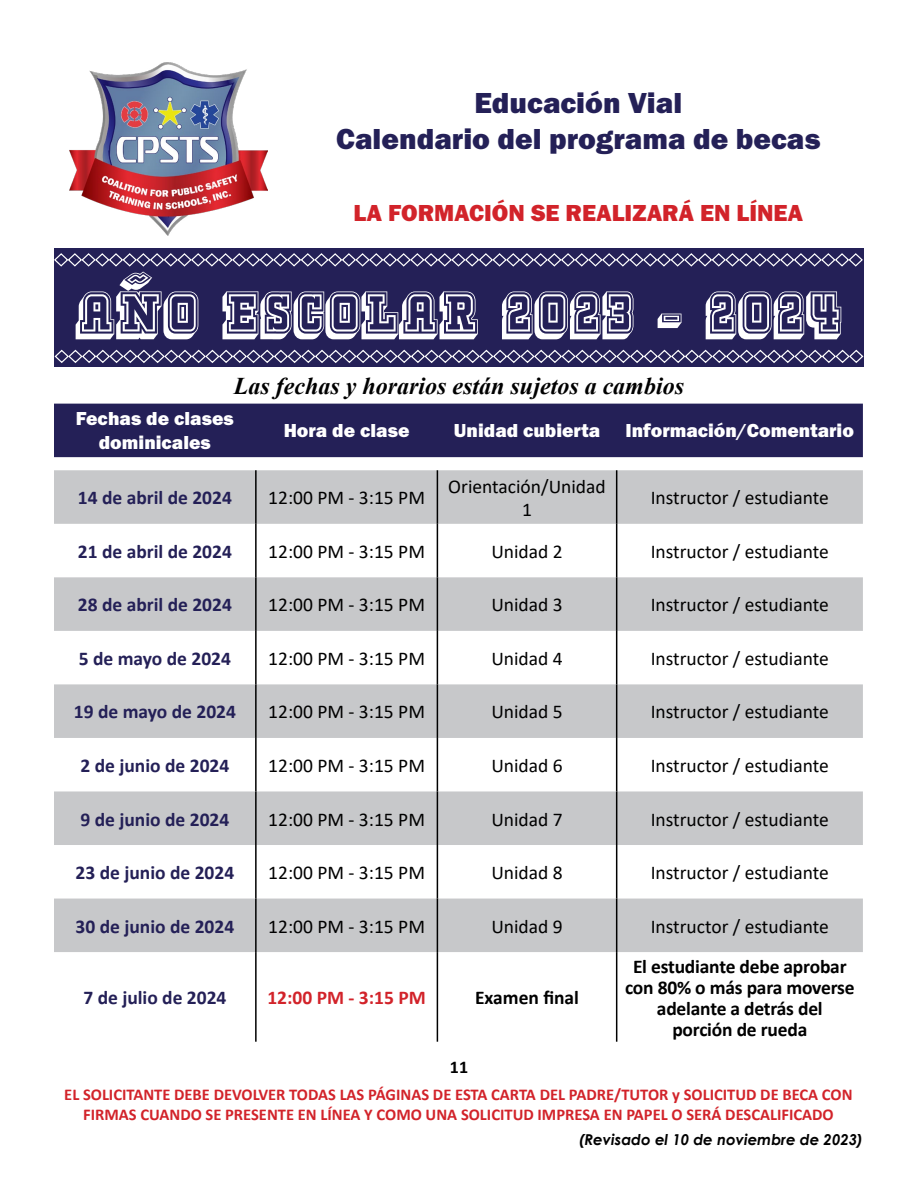
<style>
.page{position:relative;width:918px;height:1188px;background:#fff}
.page>*{position:absolute;margin:0;border:0;box-sizing:border-box;transform-origin:0 0}
.t1{font:64.5px "Kegger Collegiate";color:#fff}
.t2{font:30px/36px "Franklin Gothic URW Hea";color:#242057;text-align:center}
.t3{font:italic 700 24px "Times New Roman";color:#000}
.t4{font:24px "Franklin Gothic URW Hea";color:#d2232a}
.t5{font:19.5px/23.4px "Calibri";color:#000;text-align:center}
.t6{font:700 19.5px "Calibri";color:#242057}
.t7{font:700 19.5px/21px "Calibri";letter-spacing:-.01em;color:#000;text-align:center}
.t8{font:19.5px/23.4px "Franklin Gothic URW Hea";color:#fff;text-align:center}
.t9{font:700 19.5px "Calibri";color:#d2232a}
.t10{font:700 18px "Calibri";color:#000}
.t11{font:700 16.5px/19.8px "Calibri";color:#d2232a;text-align:center}
.t12{font:italic 700 15px "Century Gothic";color:#000}
</style>
<div class="page">
<img style="left:70px;top:63px;width:198px;height:172px">
<div style="left:54px;top:248px;width:810px;height:119px;background:#242057"></div>
<svg style="left:54px;top:253px;width:809px;height:14px"></svg>
<svg style="left:54px;top:349px;width:810px;height:14px"></svg>
<div style="left:54px;top:404px;width:809px;height:53px;background:#242057"></div>
<svg style="left:54px;top:470px;width:809px;height:482px;fill:#c7c8ca"></svg>
<hr style="left:255px;top:470px;width:2px;height:54px;background:#000">
<hr style="left:437px;top:470px;width:1px;height:54px;background:#000">
<hr style="left:255px;top:524px;width:2px;height:53px;background:#000">
<hr style="left:437px;top:524px;width:1px;height:53px;background:#000">
<hr style="left:255px;top:577px;width:2px;height:54px;background:#000">
<hr style="left:437px;top:577px;width:1px;height:54px;background:#000">
<hr style="left:255px;top:631px;width:2px;height:53px;background:#000">
<hr style="left:437px;top:631px;width:1px;height:53px;background:#000">
<hr style="left:255px;top:684px;width:2px;height:54px;background:#000">
<hr style="left:437px;top:684px;width:1px;height:54px;background:#000">
<hr style="left:255px;top:738px;width:2px;height:53px;background:#000">
<hr style="left:437px;top:738px;width:1px;height:53px;background:#000">
<hr style="left:255px;top:791px;width:2px;height:54px;background:#000">
<hr style="left:437px;top:791px;width:1px;height:54px;background:#000">
<hr style="left:255px;top:845px;width:2px;height:54px;background:#000">
<hr style="left:437px;top:845px;width:1px;height:54px;background:#000">
<hr style="left:255px;top:899px;width:2px;height:53px;background:#000">
<hr style="left:437px;top:899px;width:1px;height:53px;background:#000">
<hr style="left:255px;top:952px;width:2px;height:90px;background:#000">
<hr style="left:437px;top:952px;width:1px;height:90px;background:#000">
<hr style="left:616px;top:470px;width:1px;height:54px;background:#000">
<hr style="left:616px;top:524px;width:1px;height:53px;background:#000">
<hr style="left:616px;top:577px;width:1px;height:54px;background:#000">
<hr style="left:616px;top:631px;width:1px;height:53px;background:#000">
<hr style="left:616px;top:684px;width:1px;height:54px;background:#000">
<hr style="left:616px;top:738px;width:1px;height:53px;background:#000">
<hr style="left:616px;top:791px;width:1px;height:54px;background:#000">
<hr style="left:616px;top:845px;width:1px;height:54px;background:#000">
<hr style="left:616px;top:899px;width:1px;height:53px;background:#000">
<hr style="left:616px;top:952px;width:1px;height:90px;background:#000">
<h2 class="t2" style="left:336px;top:84px;width:486px">Educación Vial<br>Calendario del programa de becas</h2>
<p class="t4" style="left:354px;top:198px;width:451px">LA FORMACIÓN SE REALIZARÁ EN LÍNEA</p>
<h1 class="t1" style="left:75px;top:271px;width:769px">AÑO ESCOLAR 2023 - 2024</h1>
<p class="t3" style="left:234px;top:369px;width:452px">Las fechas y horarios están sujetos a cambios</p>
<p class="t8" style="left:76px;top:406px;width:159px">Fechas de clases dominicales</p>
<p class="t8" style="left:284px;top:418px;width:127px">Hora de clase</p>
<p class="t8" style="left:454px;top:418px;width:148px">Unidad cubierta</p>
<p class="t8" style="left:626px;top:418px;width:230px">Información/Comentario</p>
<p class="t6" style="left:78px;top:484px;width:156px">14 de abril de 2024</p>
<p class="t5" style="left:268px;top:486px;width:158px">12:00 PM - 3:15 PM</p>
<p class="t5" style="left:448px;top:474px;width:159px">Orientación/Unidad<br>1</p>
<p class="t5" style="left:651px;top:486px;width:180px">Instructor / estudiante</p>
<p class="t6" style="left:78px;top:538px;width:156px">21 de abril de 2024</p>
<p class="t5" style="left:268px;top:539px;width:158px">12:00 PM - 3:15 PM</p>
<p class="t5" style="left:491px;top:539px;width:73px">Unidad 2</p>
<p class="t5" style="left:651px;top:539px;width:180px">Instructor / estudiante</p>
<p class="t6" style="left:78px;top:591px;width:156px">28 de abril de 2024</p>
<p class="t5" style="left:268px;top:593px;width:158px">12:00 PM - 3:15 PM</p>
<p class="t5" style="left:491px;top:593px;width:73px">Unidad 3</p>
<p class="t5" style="left:651px;top:593px;width:180px">Instructor / estudiante</p>
<p class="t6" style="left:79px;top:645px;width:154px">5 de mayo de 2024</p>
<p class="t5" style="left:268px;top:646px;width:158px">12:00 PM - 3:15 PM</p>
<p class="t5" style="left:491px;top:646px;width:73px">Unidad 4</p>
<p class="t5" style="left:651px;top:646px;width:180px">Instructor / estudiante</p>
<p class="t6" style="left:74px;top:698px;width:164px">19 de mayo de 2024</p>
<p class="t5" style="left:268px;top:700px;width:158px">12:00 PM - 3:15 PM</p>
<p class="t5" style="left:491px;top:700px;width:73px">Unidad 5</p>
<p class="t5" style="left:651px;top:700px;width:180px">Instructor / estudiante</p>
<p class="t6" style="left:81px;top:752px;width:150px">2 de junio de 2024</p>
<p class="t5" style="left:268px;top:753px;width:158px">12:00 PM - 3:15 PM</p>
<p class="t5" style="left:491px;top:753px;width:73px">Unidad 6</p>
<p class="t5" style="left:651px;top:753px;width:180px">Instructor / estudiante</p>
<p class="t6" style="left:81px;top:805px;width:150px">9 de junio de 2024</p>
<p class="t5" style="left:268px;top:807px;width:158px">12:00 PM - 3:15 PM</p>
<p class="t5" style="left:491px;top:807px;width:73px">Unidad 7</p>
<p class="t5" style="left:651px;top:807px;width:180px">Instructor / estudiante</p>
<p class="t6" style="left:76px;top:859px;width:160px">23 de junio de 2024</p>
<p class="t5" style="left:268px;top:860px;width:158px">12:00 PM - 3:15 PM</p>
<p class="t5" style="left:491px;top:860px;width:73px">Unidad 8</p>
<p class="t5" style="left:651px;top:860px;width:180px">Instructor / estudiante</p>
<p class="t6" style="left:76px;top:912px;width:160px">30 de junio de 2024</p>
<p class="t5" style="left:268px;top:914px;width:158px">12:00 PM - 3:15 PM</p>
<p class="t5" style="left:491px;top:914px;width:73px">Unidad 9</p>
<p class="t5" style="left:651px;top:914px;width:180px">Instructor / estudiante</p>
<p class="t6" style="left:83px;top:984px;width:145px">7 de julio de 2024</p>
<p class="t9" style="left:267px;top:984px;width:160px">12:00 PM - 3:15 PM</p>
<p class="t7" style="left:475px;top:987px;width:106px">Examen final</p>
<p class="t10" style="left:450px;top:1054px;width:20px">11</p>
<p class="t7" style="left:625px;top:955px;width:231px">El estudiante debe aprobar con 80% o más para moverse adelante a detrás del porción de rueda</p>
<p class="t11" style="left:64px;top:1084px;width:790px">EL SOLICITANTE DEBE DEVOLVER TODAS LAS PÁGINAS DE ESTA CARTA DEL PADRE/TUTOR y SOLICITUD DE BECA CON<br>FIRMAS CUANDO SE PRESENTE EN LÍNEA Y COMO UNA SOLICITUD IMPRESA EN PAPEL O SERÁ DESCALIFICADO</p>
<p class="t12" style="left:579px;top:1128px;width:286px">(Revisado el 10 de noviembre de 2023)</p>
</div>
